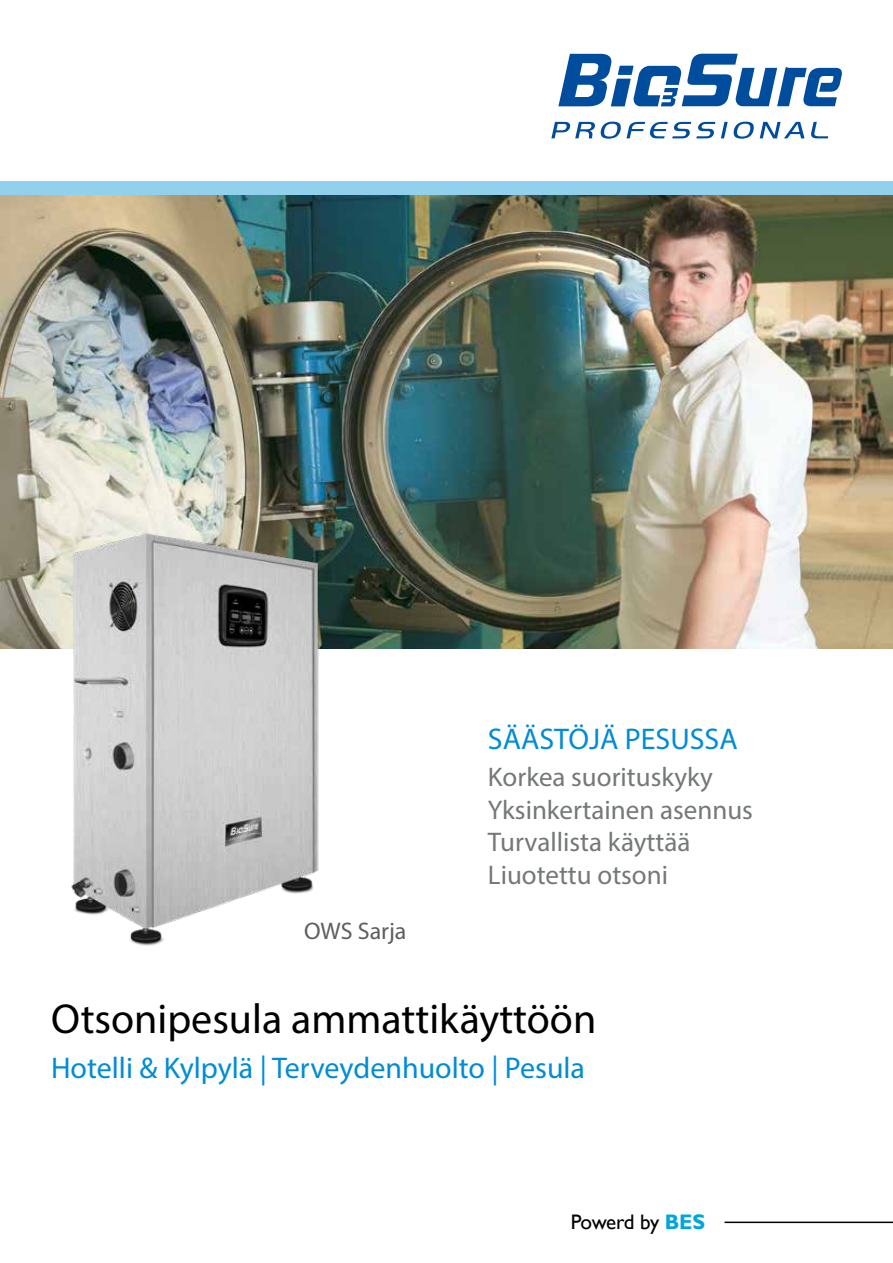
<style>
.page{position:relative;width:893px;height:1263px;background:#fff}
.page>*{position:absolute;margin:0;border:0;box-sizing:border-box;transform-origin:0 0}
.t1{font:42px "Myriad Pro";color:#000}
.t2{font:30px "Myriad Pro";color:#008cd6}
.t3{font:27px/32.4px "Myriad Pro";color:#757878}
.t4{font:24px "Myriad Pro";color:#5f5d5d}
.t5{font:21px "Gill Sans";letter-spacing:-.025em;color:#000}
.s1{font-weight:700;color:#00a4e1}
</style>
<div class="page">
<svg style="left:601px;top:122px;width:114px;height:17px"></svg>
<svg style="left:721px;top:122px;width:7px;height:16px"></svg>
<svg style="left:734px;top:122px;width:20px;height:17px"></svg>
<svg style="left:760px;top:122px;width:44px;height:16px"></svg>
<svg style="left:551px;top:122px;width:44px;height:16px"></svg>
<svg style="left:558px;top:54px;width:284px;height:53px"></svg>
<svg style="left:811px;top:122px;width:17px;height:16px"></svg>
<hr style="left:724px;top:1221px;width:169px;height:2px;background:#000">
<div style="left:0;top:181px;width:893px;height:15px;background:#91d1ee"></div>
<img style="left:0;top:196px;width:893px;height:452px">
<img style="left:40px;top:508px;width:315px;height:438px">
<p class="t2" style="left:488px;top:720px;width:251px">SÄÄSTÖJÄ PESUSSA</p>
<p class="t4" style="left:304px;top:916px;width:104px">OWS Sarja</p>
<p class="t3" style="left:488px;top:761px;width:266px">Korkea suorituskyky<br>Yksinkertainen asennus<br>Turvallista käyttää<br>Liuotettu otsoni</p>
<h1 class="t1" style="left:51px;top:993px;width:547px">Otsonipesula ammattikäyttöön</h1>
<p class="t2" style="left:51px;top:1049px;width:536px">Hotelli &amp; Kylpylä | Terveydenhuolto | Pesula</p>
<p class="t5" style="left:571px;top:1209px;width:136px">Powerd by <span class="s1">BES</span></p>
</div>
